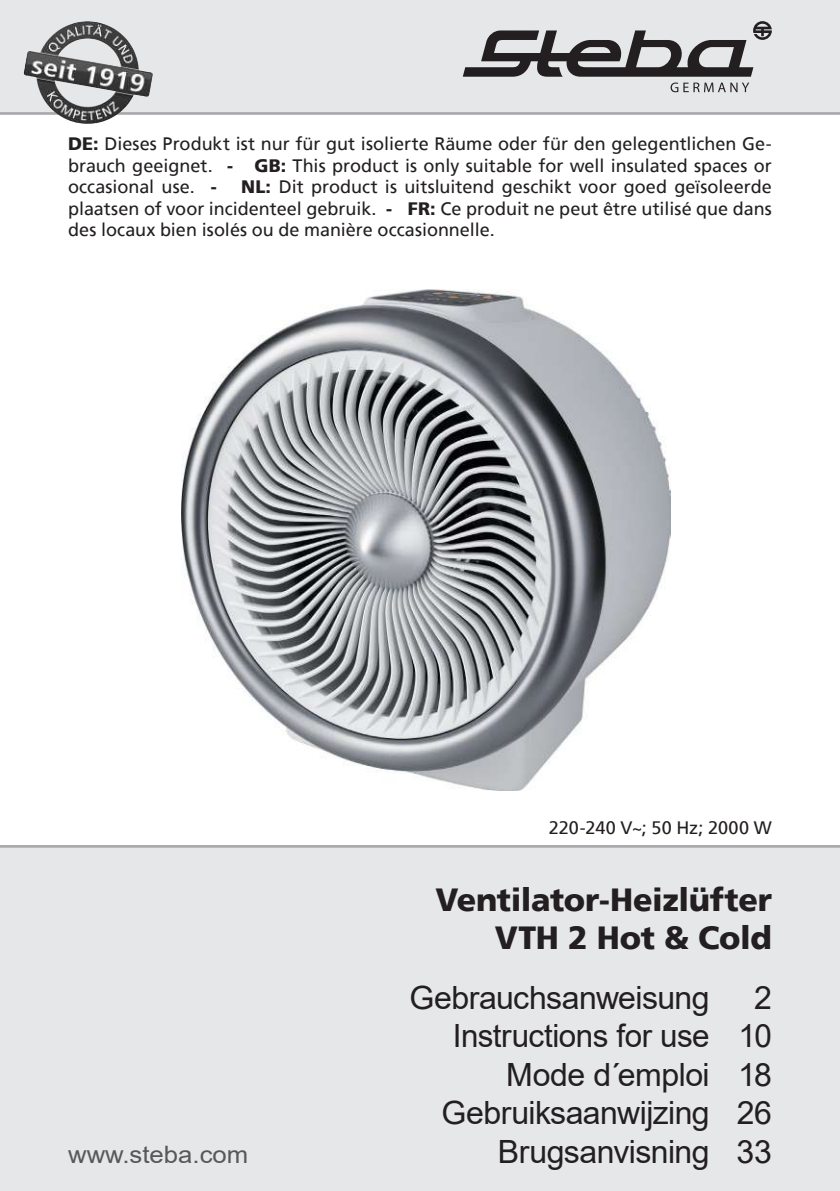
<style>
.page{position:relative;width:840px;height:1191px;background:#fff}
.page>*{position:absolute;margin:0;border:0;box-sizing:border-box;transform-origin:0 0}
.t1{font:32px/38.4px "Arial";letter-spacing:-.015em;color:#231f20;text-align:right}
.t2{font:900 32px/38.4px "Frutiger";letter-spacing:-.01em;color:#231f20;text-align:right}
.t3{font:24px "Arial";color:#57585a;scale:1.07 1}
.t4{font:18px/21.6px "Frutiger";color:#231f20;text-align:justify}
.s1{font-weight:900}
</style>
<div class="page">
<div style="left:0;top:846px;width:839px;height:345px;background:#e6e7e9"></div>
<div style="left:0;top:0;width:839px;height:113px;background:#e6e7e9"></div>
<hr style="left:0;top:112px;width:839px;height:3px;background:#a8a9ad">
<svg style="left:670px;top:83px;width:78px;height:9px"></svg>
<svg style="left:462px;top:21px;width:309px;height:56px"></svg>
<hr style="left:0;top:845px;width:839px;height:2px;background:#a8a9ad">
<img style="left:23px;top:21px;width:61px;height:76px">
<img style="left:181px;top:289px;width:488px;height:501px">
<p class="t4" style="left:68px;top:133px;width:704px"><span class="s1">DE:</span> Dieses Produkt ist nur für gut isolierte Räume oder für den gelegentlichen Ge&shy;brauch geeignet. <span class="s1">- GB:</span> This product is only suitable for well insulated spaces or occasional use. <span class="s1">-</span></p>
<p class="t4" style="left:68px;top:176px;width:704px;text-indent:173px"><span class="s1">NL:</span> Dit product is uitsluitend geschikt voor goed geïsoleerde plaatsen of voor incidenteel gebruik. <span class="s1">- FR:</span> Ce produit ne peut être utilisé que dans des locaux bien isolés ou de manière occasionnelle.</p>
<h2 class="t3" style="left:68px;top:1137px;width:170px">www.steba.com</h2>
<p class="t4" style="left:548px;top:816px;width:224px">220-240 V~; 50 Hz; 2000 W</p>
<h1 class="t2" style="left:435px;top:879px;width:338px">Ventilator-Heizlüfter<br>VTH 2 Hot &amp; Cold</h1>
<h1 class="t1" style="left:409px;top:978px;width:301px">Gebrauchsanweisung</h1>
<h1 class="t1" style="left:441px;top:978px;width:332px">2<br>Instructions for use 10<br>Mode d´emploi 18<br>Gebruiksaanwijzing 26<br>Brugsanvisning 33</h1>
</div>
